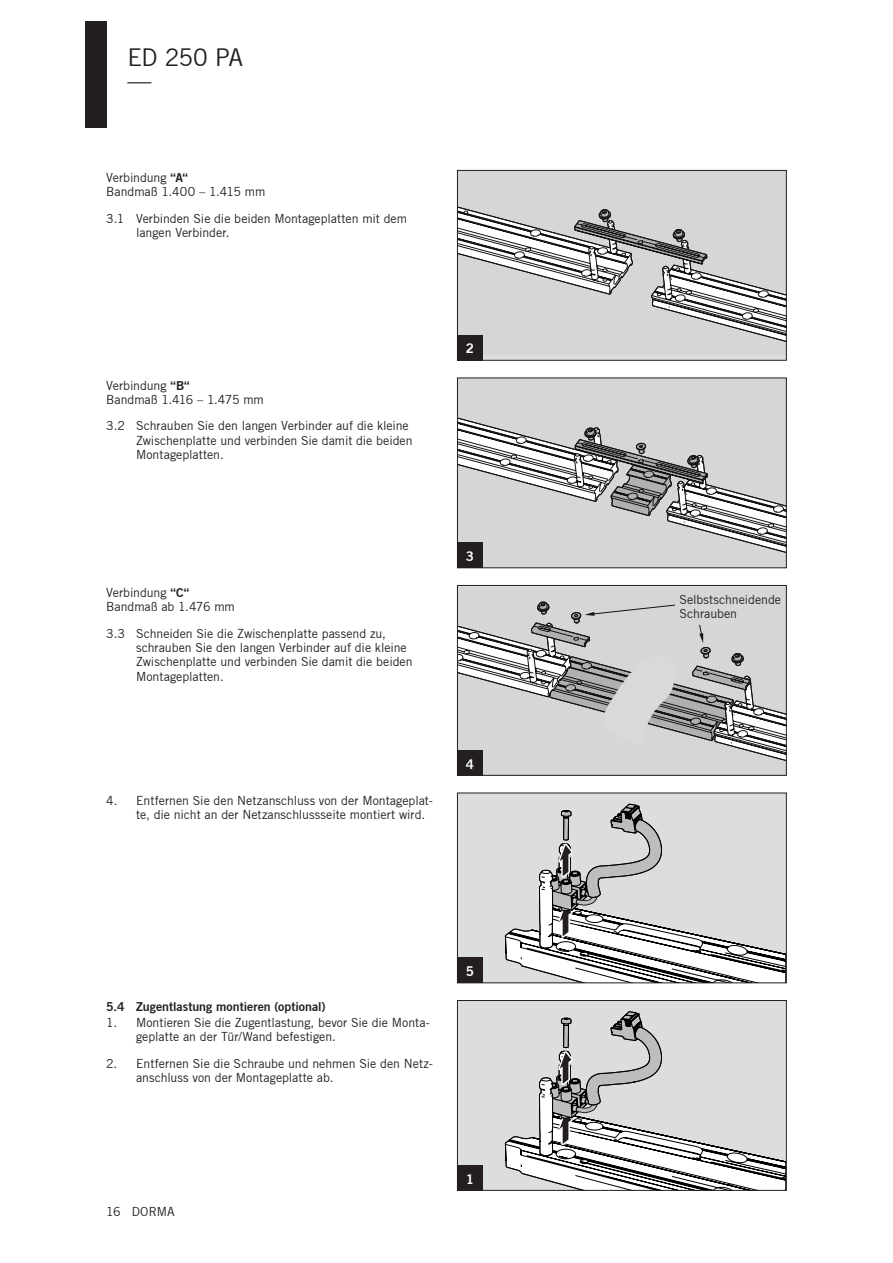
<style>
.page{position:relative;width:893px;height:1263px;background:#fff}
.page>*{position:absolute;margin:0;border:0;box-sizing:border-box;transform-origin:0 0}
.t1{font:24px/24px "Trade Gothic";letter-spacing:-.035em;color:#231f20}
.t2{font:13.5px "Trade Gothic Bold Two";color:#fff}
.t3{font:12.3px/14.2px "Trade Gothic";letter-spacing:-.005em;color:#231f20}
.t4{font:12.3px "Trade Gothic Bold Two";color:#231f20}
.s1{font-family:"Trade Gothic Bold Two"}
</style>
<div class="page">
<svg style="left:459px;top:380px;width:326px;height:186px;background:#c4c4c4"></svg>
<div style="left:457px;top:378px;width:330px;height:190px;border:1px solid #231f20"></div>
<div style="left:457px;top:543px;width:26px;height:25px;background:#231f20"></div>
<div style="left:457px;top:750px;width:26px;height:26px;background:#231f20"></div>
<div style="left:457px;top:1165px;width:26px;height:26px;background:#231f20"></div>
<svg style="left:458px;top:587px;width:328px;height:603px"></svg>
<div style="left:457px;top:793px;width:330px;height:190px;border:1px solid #231f20"></div>
<div style="left:457px;top:958px;width:26px;height:25px;background:#231f20"></div>
<svg style="left:459px;top:172px;width:326px;height:183px;background:#c7c7c7"></svg>
<div style="left:457px;top:170px;width:330px;height:191px;border:1px solid #231f20"></div>
<div style="left:457px;top:335px;width:26px;height:26px;background:#231f20"></div>
<div style="left:85px;top:21px;width:21px;height:107px;background:#231f20"></div>
<h1 class="t1" style="left:128px;top:45px;width:117px">ED 250 PA —</h1>
<p class="t3" style="left:106px;top:170px;width:161px">Verbindung <span class="s1">“A“<br></span>Bandmaß 1.400 – 1.415 mm</p>
<p class="t3" style="left:136px;top:211px;width:273px;text-indent:-30px">3.1 Verbinden Sie die beiden Montageplatten mit dem langen Verbinder.</p>
<p class="t3" style="left:106px;top:378px;width:159px">Verbindung <span class="s1">“B“<br></span>Bandmaß 1.416 – 1.475 mm</p>
<p class="t3" style="left:136px;top:419px;width:278px;text-indent:-30px">3.2 Schrauben Sie den langen Verbinder auf die kleine<br>Zwischenplatte und verbinden Sie damit die beiden<br>Montageplatten.</p>
<p class="t2" style="left:466px;top:340px;width:10px">2</p>
<p class="t3" style="left:106px;top:585px;width:130px">Verbindung <span class="s1">“C“<br></span>Bandmaß ab 1.476 mm</p>
<p class="t3" style="left:136px;top:626px;width:278px;text-indent:-30px">3.3 Schneiden Sie die Zwischenplatte passend zu, schrauben Sie den langen Verbinder auf die kleine Zwischenplatte und verbinden Sie damit die beiden Montageplatten.</p>
<p class="t3" style="left:136px;top:793px;width:298px;text-indent:-30px">4. Entfernen Sie den Netzanschluss von der Montageplat&shy;te, die nicht an der Netzanschlussseite montiert wird.</p>
<p class="t2" style="left:466px;top:548px;width:10px">3</p>
<p class="t2" style="left:466px;top:755px;width:10px">4</p>
<p class="t4" style="left:106px;top:998px;width:221px">5.4 Zugentlastung montieren (optional)</p>
<p class="t3" style="left:136px;top:1015px;width:295px;text-indent:-30px">1. Montieren Sie die Zugentlastung, bevor Sie die Monta&shy;geplatte an der Tür/Wand befestigen.</p>
<p class="t3" style="left:136px;top:1056px;width:298px;text-indent:-30px">2. Entfernen Sie die Schraube und nehmen Sie den Netz&shy;anschluss von der Montageplatte ab.</p>
<p class="t2" style="left:466px;top:963px;width:10px">5</p>
<p class="t3" style="left:106px;top:1204px;width:70px">16 DORMA</p>
<p class="t2" style="left:466px;top:1170px;width:10px">1</p>
<p class="t3" style="left:679px;top:592px;width:103px">Selbstschneidende<br>Schrauben</p>
</div>
